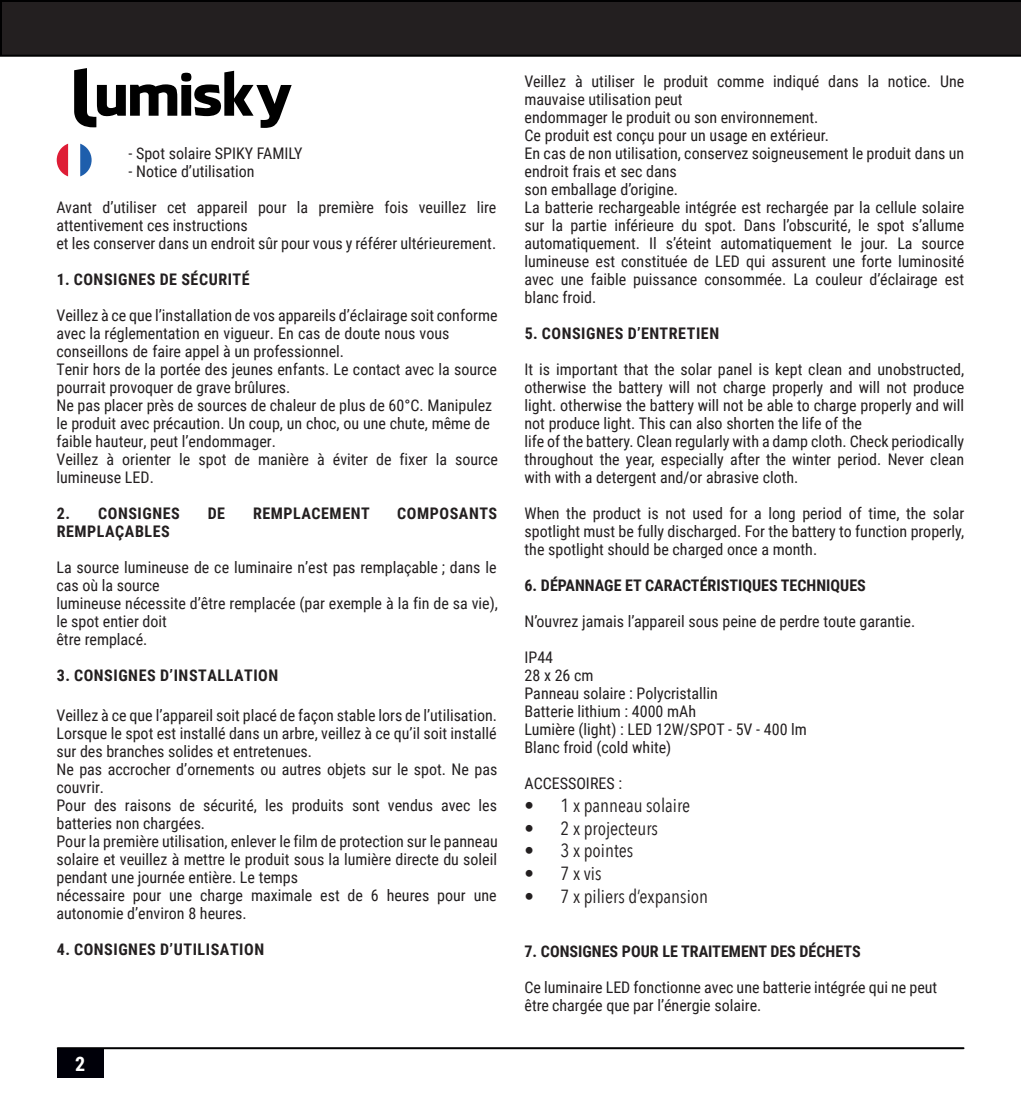
<style>
.page{position:relative;width:1021px;height:1106px;background:#fff}
.page>*{position:absolute;margin:0;border:0;box-sizing:border-box;transform-origin:0 0}
.t1{font:700 20px "Roboto Condensed";color:#fff}
.t2{font:19px "Avenir Next Condensed";color:#231f20}
.t3{font:16px/18px "Roboto Condensed";color:#231f20}
.t4{font:700 16px "Roboto Condensed";letter-spacing:.035em;color:#231f20}
.t5{font:700 16px "Roboto Condensed";color:#231f20}
</style>
<div class="page">
<div style="left:57px;top:1049px;width:46px;height:28px;background:#000009"></div>
<hr style="left:58px;top:1047px;width:905px;height:2px;background:#000001">
<svg style="left:57px;top:144px;width:11px;height:32px"></svg>
<svg style="left:80px;top:144px;width:12px;height:32px"></svg>
<svg style="left:74px;top:68px;width:217px;height:60px"></svg>
<svg style="left:0;top:0;width:1020px;height:57px;background:#211d1e"></svg>
<p class="t3" style="left:128px;top:143px;width:176px">- Spot solaire SPIKY FAMILY</p>
<p class="t3" style="left:128px;top:161px;width:128px">- Notice d’utilisation</p>
<p class="t3" style="left:56px;top:197px;width:441px">Avant d’utiliser cet appareil pour la première fois veuillez lire attentivement ces instructions<br>et les conserver dans un endroit sûr pour vous y référer ultérieurement.</p>
<p class="t4" style="left:57px;top:268px;width:194px">1. CONSIGNES DE SÉCURITÉ</p>
<p class="t3" style="left:56px;top:305px;width:443px">Veillez à ce que l’installation de vos appareils d’éclairage soit conforme avec la réglementation en vigueur. En cas de doute nous vous conseillons de faire appel à un professionnel.<br>Tenir hors de la portée des jeunes enfants. Le contact avec la source pourrait provoquer de grave brûlures.<br>Ne pas placer près de sources de chaleur de plus de 60°C. Manipulez le produit avec précaution. Un coup, un choc, ou une chute, même de faible hauteur, peut l’endommager.<br>Veillez à orienter le spot de manière à éviter de fixer la source lumineuse LED.</p>
<p class="t4" style="left:57px;top:502px;width:125px">2. CONSIGNES</p>
<p class="t4" style="left:208px;top:502px;width:19px">DE</p>
<p class="t4" style="left:253px;top:502px;width:118px">REMPLACEMENT</p>
<p class="t4" style="left:397px;top:502px;width:102px">COMPOSANTS</p>
<p class="t4" style="left:57px;top:520px;width:115px">REMPLAÇABLES</p>
<p class="t3" style="left:56px;top:557px;width:443px">La source lumineuse de ce luminaire n’est pas remplaçable ; dans le cas où la source<br>lumineuse nécessite d’être remplacée (par exemple à la fin de sa vie), le spot entier doit<br>être remplacé.</p>
<p class="t4" style="left:57px;top:664px;width:223px">3. CONSIGNES D’INSTALLATION</p>
<p class="t3" style="left:56px;top:705px;width:443px">Veillez à ce que l’appareil soit placé de façon stable lors de l’utilisation.<br>Lorsque le spot est installé dans un arbre, veillez à ce qu’il soit installé sur des branches solides et entretenues.<br>Ne pas accrocher d’ornements ou autres objets sur le spot. Ne pas couvrir.<br>Pour des raisons de sécurité, les produits sont vendus avec les batteries non chargées.<br>Pour la première utilisation, enlever le film de protection sur le panneau solaire et veuillez à mettre le produit sous la lumière directe du soleil pendant une journée entière. Le temps<br>nécessaire pour une charge maximale est de 6 heures pour une autonomie d’environ 8 heures.</p>
<p class="t4" style="left:57px;top:937px;width:209px">4. CONSIGNES D’UTILISATION</p>
<p class="t1" style="left:75px;top:1049px;width:12px">2</p>
<p class="t3" style="left:524px;top:71px;width:441px">Veillez à utiliser le produit comme indiqué dans la notice. Une mauvaise utilisation peut</p>
<p class="t3" style="left:524px;top:107px;width:295px">endommager le produit ou son environnement.</p>
<p class="t3" style="left:524px;top:125px;width:306px">Ce produit est conçu pour un usage en extérieur.</p>
<p class="t3" style="left:524px;top:143px;width:441px">En cas de non utilisation, conservez soigneusement le produit dans un endroit frais et sec dans</p>
<p class="t3" style="left:524px;top:179px;width:155px">son emballage d’origine.</p>
<p class="t3" style="left:524px;top:197px;width:441px;text-align:justify">La batterie rechargeable intégrée est rechargée par la cellule solaire sur la partie inférieure du spot. Dans l’obscurité, le spot s’allume automatiquement. Il s’éteint automatiquement le jour. La source lumineuse est constituée de LED qui assurent une forte luminosité avec une faible puissance consommée. La couleur d’éclairage est blanc froid.</p>
<p class="t4" style="left:525px;top:322px;width:196px">5. CONSIGNES D’ENTRETIEN</p>
<p class="t3" style="left:524px;top:359px;width:441px;text-align:justify">It is important that the solar panel is kept clean and unobstructed, otherwise the battery will not charge properly and will not produce light. otherwise the battery will not be able to charge properly and will not produce light. This can also shorten the life of the</p>
<p class="t3" style="left:524px;top:431px;width:441px;text-align:justify">life of the battery. Clean regularly with a damp cloth. Check periodically throughout the year, especially after the winter period. Never clean with with a detergent and/or abrasive cloth.</p>
<p class="t3" style="left:524px;top:503px;width:441px;text-align:justify">When the product is not used for a long period of time, the solar spotlight must be fully discharged. For the battery to function properly, the spotlight should be charged once a month.</p>
<p class="t5" style="left:524px;top:574px;width:343px">6. DÉPANNAGE ET CARACTÉRISTIQUES TECHNIQUES</p>
<p class="t3" style="left:524px;top:611px;width:392px">N’ouvrez jamais l’appareil sous peine de perdre toute garantie.</p>
<p class="t3" style="left:524px;top:647px;width:30px">IP44</p>
<p class="t3" style="left:524px;top:665px;width:71px">28 x 26 cm</p>
<p class="t3" style="left:524px;top:683px;width:195px">Panneau solaire : Polycristallin</p>
<p class="t3" style="left:524px;top:701px;width:173px">Batterie lithium : 4000 mAh</p>
<p class="t3" style="left:524px;top:719px;width:284px">Lumière (light) : LED 12W/SPOT - 5V - 400 lm</p>
<p class="t3" style="left:524px;top:737px;width:148px">Blanc froid (cold white)</p>
<p class="t3" style="left:524px;top:773px;width:99px">ACCESSOIRES :</p>
<p class="t2" style="left:524px;top:789px;width:167px">• 1 x panneau solaire</p>
<p class="t2" style="left:524px;top:811px;width:135px">• 2 x projecteurs</p>
<p class="t2" style="left:524px;top:834px;width:110px">• 3 x pointes</p>
<p class="t2" style="left:524px;top:857px;width:78px">• 7 x vis</p>
<p class="t2" style="left:524px;top:880px;width:185px">• 7 x piliers d’expansion</p>
<p class="t5" style="left:524px;top:940px;width:337px">7. CONSIGNES POUR LE TRAITEMENT DES DÉCHETS</p>
<p class="t3" style="left:524px;top:977px;width:414px">Ce luminaire LED fonctionne avec une batterie intégrée qui ne peut être chargée que par l’énergie solaire.</p>
</div>
